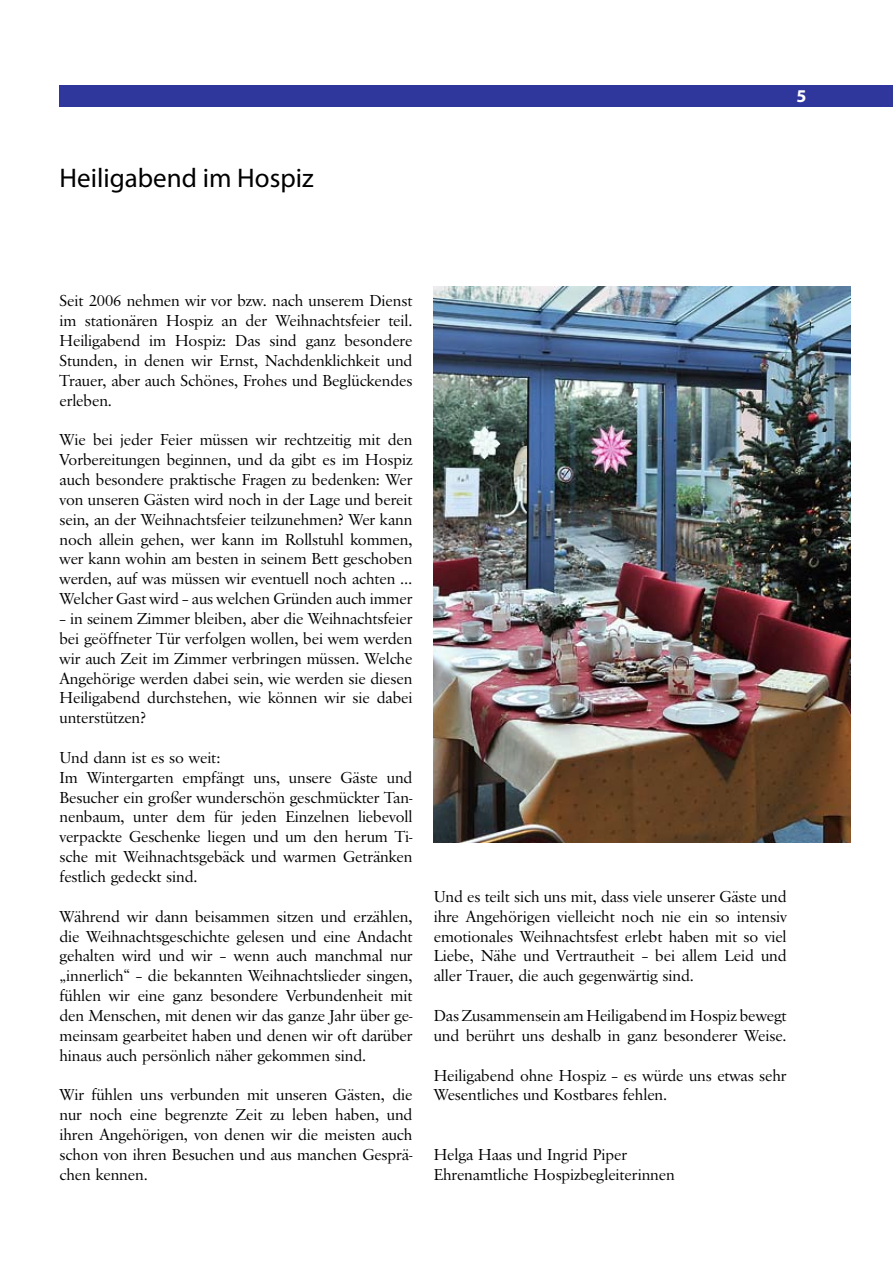
<style>
.page{position:relative;width:893px;height:1263px;background:#fff}
.page>*{position:absolute;margin:0;border:0;box-sizing:border-box;transform-origin:0 0}
.t1{font:27px "Myriad Pro";color:#000}
.t2{font:700 18px "Myriad Pro";color:#fff}
.t3{font:16.5px/19.8px "Savoy";letter-spacing:-.005em;color:#000;text-align:justify}
</style>
<div class="page">
<div style="left:60px;top:85px;width:833px;height:21px;background:#2f379d"></div>
<img style="left:434px;top:286px;width:416px;height:556px">
<h1 class="t1" style="left:60px;top:161px;width:255px">Heiligabend im Hospiz</h1>
<p class="t2" style="left:797px;top:84px;width:11px">5</p>
<p class="t3" style="left:60px;top:291px;width:354px">Seit 2006 nehmen wir vor bzw. nach unserem Dienst im stationären Hospiz an der Weihnachtsfeier teil.<br>Heiligabend im Hospiz: Das sind ganz besondere Stunden, in denen wir Ernst, Nachdenklichkeit und Trauer, aber auch Schönes, Frohes und Beglückendes erleben.</p>
<p class="t3" style="left:60px;top:430px;width:354px">Wie bei jeder Feier müssen wir rechtzeitig mit den Vorbereitungen beginnen, und da gibt es im Hospiz auch besondere praktische Fragen zu bedenken: Wer von unseren Gästen wird noch in der Lage und bereit sein, an der Weihnachtsfeier teilzunehmen? Wer kann noch allein gehen, wer kann im Rollstuhl kommen, wer kann wohin am besten in seinem Bett geschoben werden, auf was müssen wir eventuell noch achten … Welcher Gast wird – aus welchen Gründen auch immer</p>
<p class="t3" style="left:60px;top:609px;width:354px">– in seinem Zimmer bleiben, aber die Weihnachtsfeier bei geöffneter Tür verfolgen wollen, bei wem werden wir auch Zeit im Zimmer verbringen müssen. Welche Angehörige werden dabei sein, wie werden sie diesen Heiligabend durchstehen, wie können wir sie dabei unterstützen?</p>
<p class="t3" style="left:60px;top:748px;width:354px;text-align:left">Und dann ist es so weit:<br>Im Wintergarten empfängt uns, unsere Gäste und Besucher ein großer wunderschön geschmückter Tan&shy;nenbaum, unter dem für jeden Einzelnen liebevoll verpackte Geschenke liegen und um den herum Ti&shy;sche mit Weihnachtsgebäck und warmen Getränken festlich gedeckt sind.</p>
<p class="t3" style="left:60px;top:906px;width:354px">Während wir dann beisammen sitzen und erzählen, die Weihnachtsgeschichte gelesen und eine Andacht gehalten wird und wir – wenn auch manchmal nur „innerlich“ – die bekannten Weihnachtslieder singen, fühlen wir eine ganz besondere Verbundenheit mit den Menschen, mit denen wir das ganze Jahr über ge&shy;meinsam gearbeitet haben und denen wir oft darüber hinaus auch persönlich näher gekommen sind.</p>
<p class="t3" style="left:60px;top:1085px;width:354px">Wir fühlen uns verbunden mit unseren Gästen, die nur noch eine begrenzte Zeit zu leben haben, und ihren Angehörigen, von denen wir die meisten auch schon von ihren Besuchen und aus manchen Gesprä&shy;chen kennen.</p>
<p class="t3" style="left:434px;top:887px;width:354px">Und es teilt sich uns mit, dass viele unserer Gäste und ihre Angehörigen vielleicht noch nie ein so intensiv emotionales Weihnachtsfest erlebt haben mit so viel Liebe, Nähe und Vertrautheit – bei allem Leid und aller Trauer, die auch gegenwärtig sind.</p>
<p class="t3" style="left:434px;top:1006px;width:354px">Das Zusammensein am Heiligabend im Hospiz bewegt und berührt uns deshalb in ganz besonderer Weise.</p>
<p class="t3" style="left:434px;top:1065px;width:354px">Heiligabend ohne Hospiz – es würde uns etwas sehr<br>Wesentliches und Kostbares fehlen.</p>
<p class="t3" style="left:434px;top:1145px;width:243px">Helga Haas und Ingrid Piper<br>Ehrenamtliche Hospizbegleiterinnen</p>
</div>
